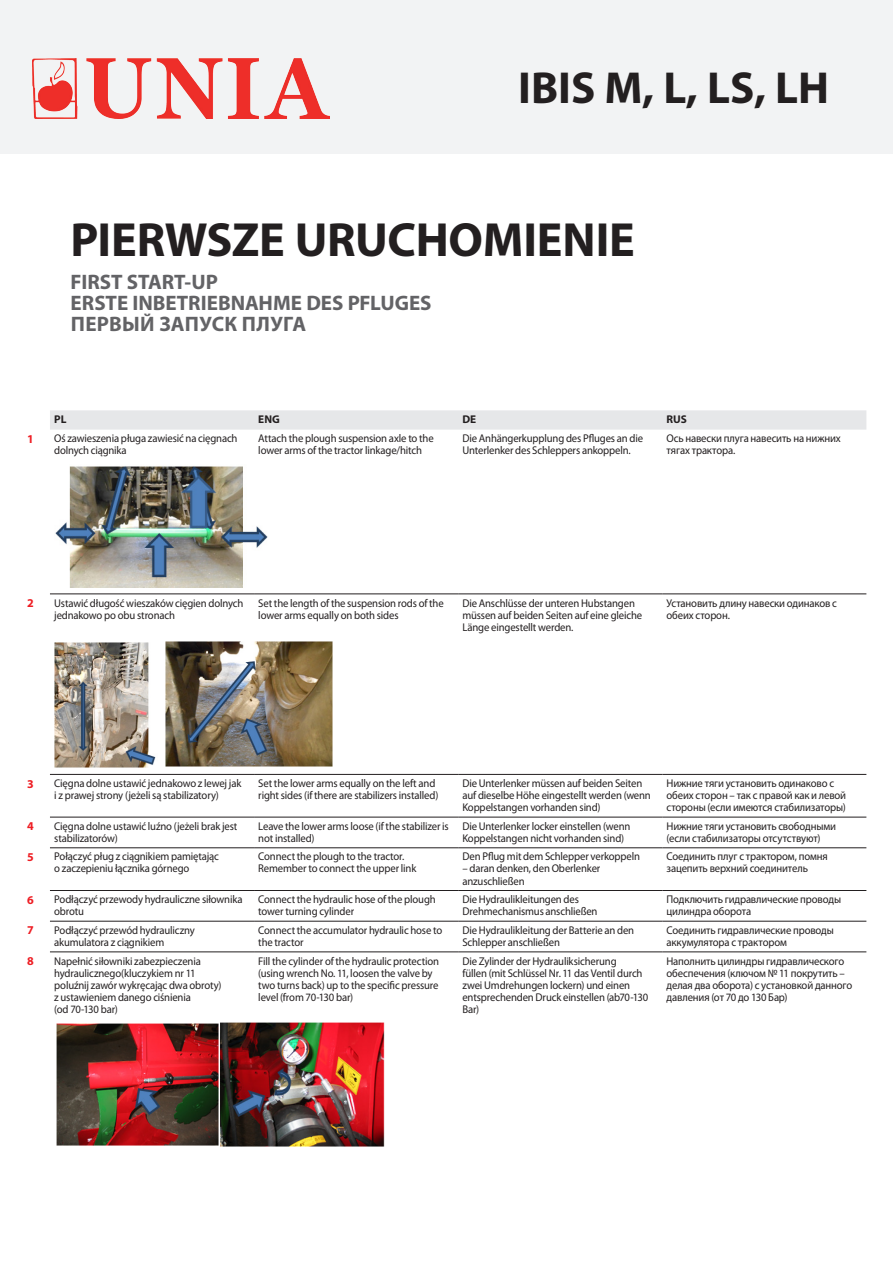
<style>
.page{position:relative;width:893px;height:1263px;background:#fff}
.page>*{position:absolute;margin:0;border:0;box-sizing:border-box;transform-origin:0 0}
.t1{font:700 48.15px "Myriad Pro";letter-spacing:-.005em;color:#231f20}
.t2{font:700 45px "Myriad Pro";color:#231f20}
.t3{font:700 21px "Myriad Pro";color:#636366}
.t4{font:700 12px "Myriad Pro";color:#ee1d23}
.Styl_akapitowy_1{font:11.25px/12px "Myriad Pro";letter-spacing:-.015em;color:#231f20;scale:.95 1}
.t5{font:700 11.25px "Myriad Pro";color:#231f20}
</style>
<div class="page">
<div style="left:0;top:0;width:893px;height:154px;background:#f2f3f4"></div>
<svg style="left:50px;top:410px;width:816px;height:20px"></svg>
<hr style="left:50px;top:594px;width:204px;height:1px;background:#231f20">
<hr style="left:254px;top:594px;width:204px;height:1px;background:#231f20">
<hr style="left:458px;top:594px;width:204px;height:1px;background:#231f20">
<hr style="left:662px;top:594px;width:204px;height:1px;background:#231f20">
<hr style="left:50px;top:774px;width:204px;height:1px;background:#231f20">
<hr style="left:254px;top:774px;width:204px;height:1px;background:#231f20">
<hr style="left:458px;top:774px;width:204px;height:1px;background:#231f20">
<hr style="left:662px;top:774px;width:204px;height:1px;background:#231f20">
<hr style="left:50px;top:817px;width:204px;height:1px;background:#231f20">
<hr style="left:254px;top:817px;width:204px;height:1px;background:#231f20">
<hr style="left:458px;top:817px;width:204px;height:1px;background:#231f20">
<hr style="left:662px;top:817px;width:204px;height:1px;background:#231f20">
<hr style="left:50px;top:847px;width:204px;height:1px;background:#231f20">
<hr style="left:254px;top:847px;width:204px;height:1px;background:#231f20">
<hr style="left:458px;top:847px;width:204px;height:1px;background:#231f20">
<hr style="left:662px;top:847px;width:204px;height:1px;background:#231f20">
<hr style="left:50px;top:890px;width:204px;height:1px;background:#231f20">
<hr style="left:254px;top:890px;width:204px;height:1px;background:#231f20">
<hr style="left:458px;top:890px;width:204px;height:1px;background:#231f20">
<hr style="left:662px;top:890px;width:204px;height:1px;background:#231f20">
<hr style="left:50px;top:921px;width:204px;height:1px;background:#231f20">
<hr style="left:254px;top:921px;width:204px;height:1px;background:#231f20">
<hr style="left:458px;top:921px;width:204px;height:1px;background:#231f20">
<hr style="left:662px;top:921px;width:204px;height:1px;background:#231f20">
<hr style="left:50px;top:952px;width:204px;height:1px;background:#231f20">
<hr style="left:254px;top:952px;width:204px;height:1px;background:#231f20">
<hr style="left:458px;top:952px;width:204px;height:1px;background:#231f20">
<hr style="left:662px;top:952px;width:204px;height:1px;background:#231f20">
<img style="left:55px;top:466px;width:213px;height:122px">
<img style="left:54px;top:642px;width:102px;height:126px">
<img style="left:166px;top:641px;width:167px;height:125px">
<img style="left:56px;top:1023px;width:163px;height:122px">
<img style="left:221px;top:1023px;width:164px;height:123px">
<img style="left:32px;top:59px;width:298px;height:60px">
<p class="t2" style="left:518px;top:58px;width:312px">IBIS M, L, LS, LH</p>
<p class="t1" style="left:71px;top:209px;width:566px">PIERWSZE URUCHOMIENIE</p>
<p class="t3" style="left:71px;top:269px;width:149px">FIRST START-UP</p>
<p class="t3" style="left:71px;top:290px;width:362px">ERSTE INBETRIEBNAHME DES PFLUGES</p>
<p class="t3" style="left:71px;top:311px;width:237px">ПЕРВЫЙ ЗАПУСК ПЛУГА</p>
<p class="t5" style="left:54px;top:412px;width:14px">PL</p>
<p class="t5" style="left:258px;top:412px;width:23px">ENG</p>
<p class="t5" style="left:462px;top:412px;width:15px">DE</p>
<p class="t5" style="left:666px;top:412px;width:22px">RUS</p>
<p class="t4" style="left:27px;top:431px;width:8px">1</p>
<p class="Styl_akapitowy_1" style="left:54px;top:432px;width:194px">Oś zawieszenia pługa zawiesić na cięgnach dolnych ciągnika</p>
<p class="Styl_akapitowy_1" style="left:258px;top:432px;width:186px">Attach the plough suspension axle to the lower arms of the tractor linkage/hitch</p>
<p class="Styl_akapitowy_1" style="left:462px;top:432px;width:192px">Die Anhängerkupplung des Pfluges an die<br>Unterlenker des Schleppers ankoppeln.</p>
<p class="Styl_akapitowy_1" style="left:666px;top:432px;width:185px">Ось навески плуга навесить на нижних тягах трактора.</p>
<p class="t4" style="left:27px;top:595px;width:8px">2</p>
<p class="Styl_akapitowy_1" style="left:54px;top:597px;width:201px">Ustawić długość wieszaków cięgien dolnych jednakowo po obu stronach</p>
<p class="Styl_akapitowy_1" style="left:258px;top:597px;width:197px">Set the length of the suspension rods of the lower arms equally on both sides</p>
<p class="Styl_akapitowy_1" style="left:462px;top:597px;width:191px">Die Anschlüsse der unteren Hubstangen müssen auf beiden Seiten auf eine gleiche<br>Länge eingestellt werden.</p>
<p class="Styl_akapitowy_1" style="left:666px;top:597px;width:181px">Установить длину навески одинаков с обеих сторон.</p>
<p class="t4" style="left:27px;top:776px;width:8px">3</p>
<p class="Styl_akapitowy_1" style="left:54px;top:777px;width:198px">Cięgna dolne ustawić jednakowo z lewej jak i z prawej strony (jeżeli są stabilizatory)</p>
<p class="Styl_akapitowy_1" style="left:258px;top:777px;width:191px">Set the lower arms equally on the left and right sides (if there are stabilizers installed)</p>
<p class="Styl_akapitowy_1" style="left:462px;top:777px;width:200px">Die Unterlenker müssen auf beiden Seiten auf dieselbe Höhe eingestellt werden (wenn<br>Koppelstangen vorhanden sind)</p>
<p class="Styl_akapitowy_1" style="left:666px;top:777px;width:191px">Нижние тяги установить одинаковo с обеих сторон – так с правой как и левой стороны (если имеются стабилизаторы)</p>
<p class="t4" style="left:27px;top:818px;width:8px">4</p>
<p class="Styl_akapitowy_1" style="left:54px;top:820px;width:194px">Cięgna dolne ustawić luźno (jeżeli brak jest stabilizatorów)</p>
<p class="Styl_akapitowy_1" style="left:258px;top:820px;width:202px">Leave the lower arms loose (if the stabilizer is not installed)</p>
<p class="Styl_akapitowy_1" style="left:462px;top:820px;width:178px">Die Unterlenker locker einstellen (wenn<br>Koppelstangen nicht vorhanden sind)</p>
<p class="Styl_akapitowy_1" style="left:666px;top:820px;width:180px">Нижние тяги установить свободными (если стабилизаторы отсутствуют)</p>
<p class="t4" style="left:27px;top:849px;width:8px">5</p>
<p class="Styl_akapitowy_1" style="left:54px;top:850px;width:175px">Połączyć pług z ciągnikiem pamiętając o zaczepieniu łącznika górnego</p>
<p class="Styl_akapitowy_1" style="left:258px;top:850px;width:155px">Connect the plough to the tractor.</p>
<p class="Styl_akapitowy_1" style="left:462px;top:850px;width:188px">Den Pflug mit dem Schlepper verkoppeln</p>
<p class="Styl_akapitowy_1" style="left:462px;top:862px;width:147px">– daran denken, den Oberlenker anzuschließen</p>
<p class="Styl_akapitowy_1" style="left:666px;top:850px;width:171px">Соединить плуг с трактором, помня зацепить верхний соединитель</p>
<p class="Styl_akapitowy_1" style="left:258px;top:862px;width:168px">Remember to connect the upper link</p>
<p class="t4" style="left:27px;top:892px;width:8px">6</p>
<p class="Styl_akapitowy_1" style="left:54px;top:893px;width:200px">Podłączyć przewody hydrauliczne siłownika obrotu</p>
<p class="Styl_akapitowy_1" style="left:258px;top:893px;width:188px">Connect the hydraulic hose of the plough tower turning cylinder</p>
<p class="Styl_akapitowy_1" style="left:462px;top:893px;width:144px">Die Hydraulikleitungen des<br>Drehmechanismus anschließen</p>
<p class="Styl_akapitowy_1" style="left:666px;top:893px;width:185px">Подключить гидравлические проводы цилиндра оборота</p>
<p class="t4" style="left:27px;top:922px;width:8px">7</p>
<p class="Styl_akapitowy_1" style="left:54px;top:924px;width:149px">Podłączyć przewód hydrauliczny akumulatora z ciągnikiem</p>
<p class="Styl_akapitowy_1" style="left:258px;top:924px;width:195px">Connect the accumulator hydraulic hose to the tractor</p>
<p class="Styl_akapitowy_1" style="left:462px;top:924px;width:182px">Die Hydraulikleitung der Batterie an den<br>Schlepper anschließen</p>
<p class="Styl_akapitowy_1" style="left:666px;top:924px;width:178px">Соединить гидравлические проводы аккумулятора с трактором</p>
<p class="t4" style="left:27px;top:953px;width:8px">8</p>
<p class="Styl_akapitowy_1" style="left:54px;top:955px;width:178px">Napełnić siłowniki zabezpieczenia hydraulicznego(kluczykiem nr 11 poluźnij zawór wykręcając dwa obroty) z ustawieniem danego ciśnienia<br>(od 70-130 bar)</p>
<p class="Styl_akapitowy_1" style="left:258px;top:955px;width:192px">Fill the cylinder of the hydraulic protection (using wrench No. 11, loosen the valve by two turns back) up to the specific pressure level (from 70-130 bar)</p>
<p class="Styl_akapitowy_1" style="left:462px;top:955px;width:197px">Die Zylinder der Hydrauliksicherung<br>füllen (mit Schlüssel Nr. 11 das Ventil durch zwei Umdrehungen lockern) und einen entsprechenden Druck einstellen (ab70-130<br>Bar)</p>
<p class="Styl_akapitowy_1" style="left:666px;top:955px;width:197px">Наполнить цилиндры гидравлического обеспечения (ключом № 11 покрутить – делая два оборота) с установкой данного давления (от 70 до 130 Бар)</p>
</div>
